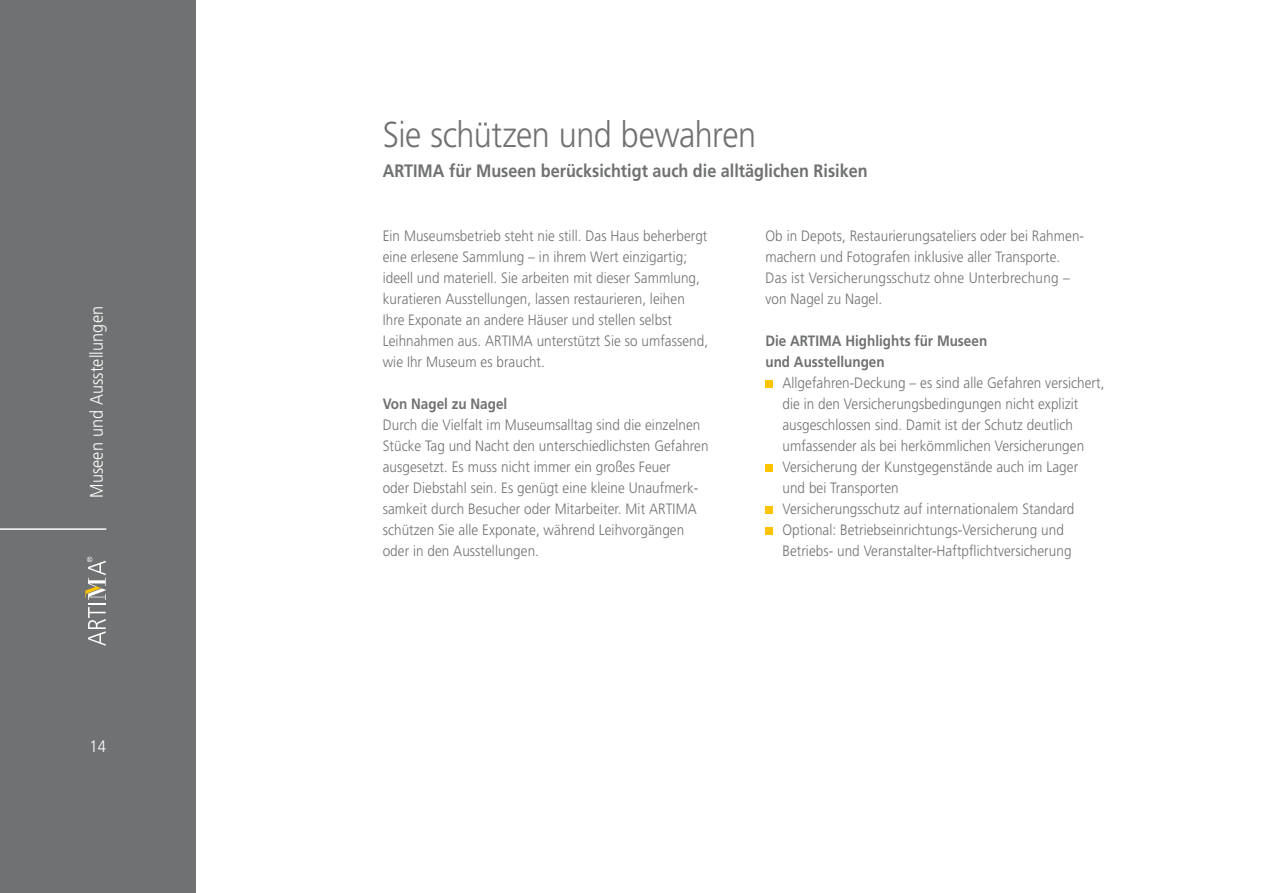
<style>
.page{position:relative;width:1263px;height:893px;background:#fff}
.page>*{position:absolute;margin:0;border:0;box-sizing:border-box;transform-origin:0 0}
.t1{font:300 36px "Frutiger";letter-spacing:-.015em;color:#707172;scale:.9 1}
.t2{font:700 18px "Frutiger";color:#707172;scale:.9 1}
.t3{font:300 18px "Frutiger";letter-spacing:.01em;color:#fff;scale:.9 1}
.t4{font:300 16.5px "Frutiger";color:#fff;scale:.9 1}
.t5{font:300 15px/21px "Frutiger";letter-spacing:.005em;color:#707172;scale:.9 1}
.t6{font:700 15px/21px "Frutiger";color:#707172;scale:.9 1}
</style>
<div class="page">
<div style="left:0;top:0;width:196px;height:893px;background:#707172"></div>
<svg style="left:85px;top:557px;width:21px;height:89px"></svg>
<hr style="left:0;top:528px;width:106px;height:2px;background:#fff">
<div style="left:765px;top:381px;width:8px;height:7px;background:#fcc400"></div>
<div style="left:765px;top:465px;width:8px;height:7px;background:#fcc400"></div>
<div style="left:765px;top:507px;width:8px;height:7px;background:#fcc400"></div>
<div style="left:765px;top:528px;width:8px;height:7px;background:#fcc400"></div>
<p class="t3" style="left:86px;top:498px;width:215px;rotate:-90deg">Museen und Ausstellungen</p>
<p class="t4" style="left:90px;top:736px;width:20px">14</p>
<h1 class="t1" style="left:383px;top:114px;width:416px">Sie schützen und bewahren</h1>
<p class="t2" style="left:383px;top:161px;width:540px">ARTIMA für Museen berücksichtigt auch die alltäglichen Risiken</p>
<p class="t5" style="left:383px;top:226px;width:363px">Ein Museumsbetrieb steht nie still. Das Haus beherbergt eine erlesene Sammlung – in ihrem Wert einzigartig; ideell und materiell. Sie arbeiten mit dieser Sammlung, kuratieren Ausstellungen, lassen restaurieren, leihen Ihre Exponate an andere Häuser und stellen selbst Leihnahmen aus. ARTIMA unterstützt Sie so umfassend, wie Ihr Museum es braucht.</p>
<p class="t6" style="left:383px;top:394px;width:140px">Von Nagel zu Nagel</p>
<p class="t5" style="left:383px;top:415px;width:364px">Durch die Vielfalt im Museumsalltag sind die einzelnen Stücke Tag und Nacht den unterschiedlichsten Gefahren ausgesetzt. Es muss nicht immer ein großes Feuer<br>oder Diebstahl sein. Es genügt eine kleine Unaufmerk&shy;samkeit durch Besucher oder Mitarbeiter. Mit ARTIMA schützen Sie alle Exponate, während Leihvorgängen oder in den Ausstellungen.</p>
<p class="t5" style="left:765px;top:226px;width:354px">Ob in Depots, Restaurierungsateliers oder bei Rahmen&shy;machern und Fotografen inklusive aller Transporte.<br>Das ist Versicherungsschutz ohne Unterbrechung – von Nagel zu Nagel.</p>
<p class="t6" style="left:765px;top:331px;width:248px">Die ARTIMA Highlights für Museen und Ausstellungen</p>
<p class="t5" style="left:782px;top:373px;width:359px">Allgefahren-Deckung – es sind alle Gefahren versichert, die in den Versicherungsbedingungen nicht explizit ausgeschlossen sind. Damit ist der Schutz deutlich umfassender als bei herkömmlichen Versicherungen Versicherung der Kunstgegenstände auch im Lager und bei Transporten<br>Versicherungsschutz auf internationalem Standard Optional: Betriebseinrichtungs-Versicherung und Betriebs- und Veranstalter-Haftpflichtversicherung</p>
</div>
